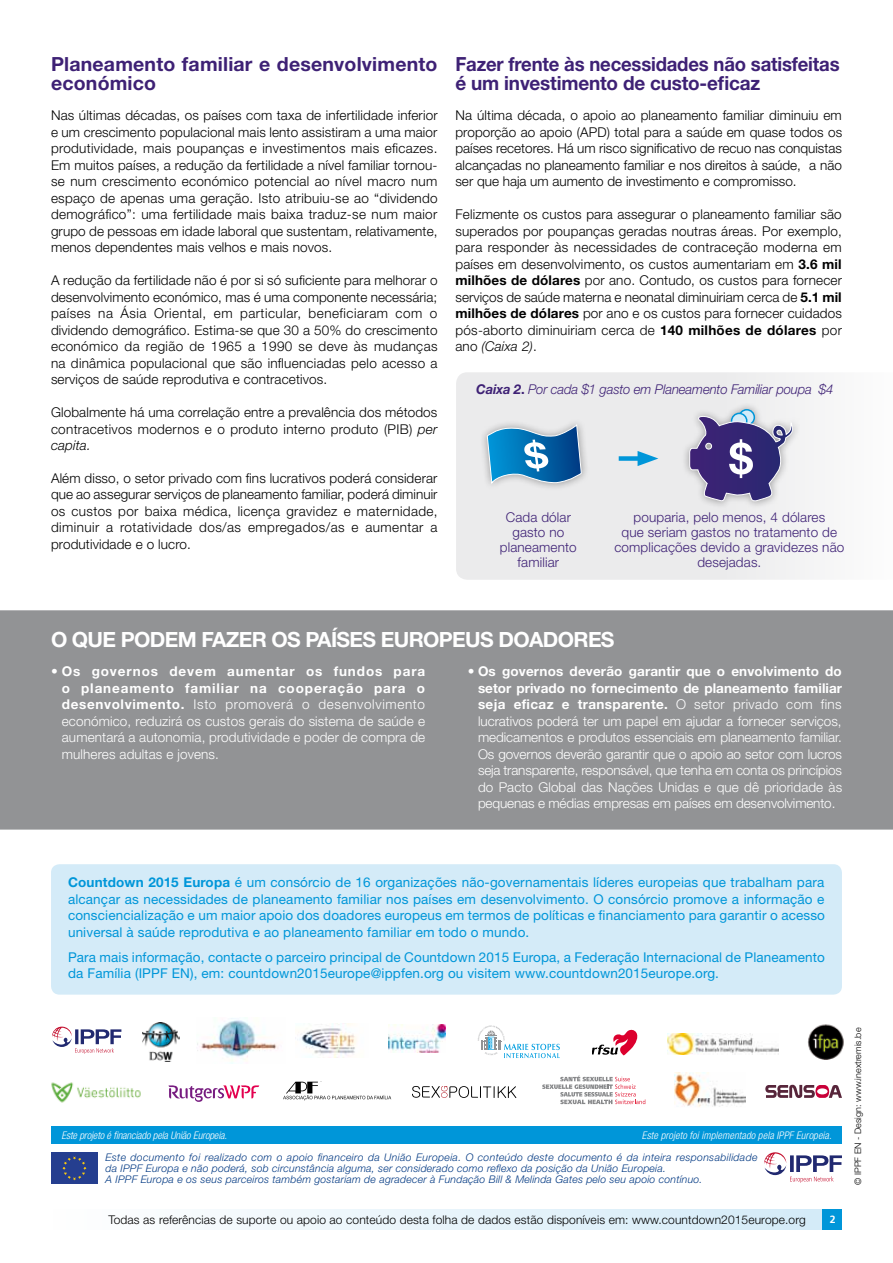
<style>
.page{position:relative;width:893px;height:1263px;background:#fff}
.page>*{position:absolute;margin:0;border:0;box-sizing:border-box;transform-origin:0 0}
.t1{font:700 21px "Helvetica Neue LT Std";letter-spacing:-.03em;color:#fff}
.t2{font:700 19.5px/19.5px "Helvetica Neue LT Std";letter-spacing:-.01em;color:#3e2175;scale:.95 1}
.t3{font:700 19.5px/19.5px "Helvetica Neue LT Std";letter-spacing:.01em;color:#3e2175}
.t4{font:300 13.5px/16.5px "Helvetica Neue LT Std";letter-spacing:.01em;color:#000;text-align:justify}
.t5{font:300 13.5px/16.5px "Helvetica Neue LT Std";letter-spacing:-.01em;color:#fff;text-align:justify}
.t6{font:13.5px/16.5px "Helvetica Neue LT Std";letter-spacing:.01em;color:#0096d9;text-align:justify}
.t7{font:300 13.5px/15px "Helvetica Neue LT Std";letter-spacing:.01em;color:#3e2175;text-align:center}
.t8{font:italic 300 13.5px "Helvetica Neue LT Std";letter-spacing:-.01em;color:#3e2175}
.t9{font:300 12px "Helvetica Neue LT Std";letter-spacing:.01em;color:#000}
.t10{font:italic 300 10.5px/11.2px "Helvetica Neue LT Std";letter-spacing:.02em;color:#003882}
.t11{font:italic 300 condensed 10.5px "Helvetica Neue LT Std";letter-spacing:.01em;color:#fff}
.t12{font:italic 300 condensed 10.5px "Helvetica Neue LT Std";letter-spacing:-.01em;color:#fff}
.t13{font:700 10.5px "Frutiger LT Std";color:#fff}
.t14{font:300 9px "Helvetica Neue LT Std";letter-spacing:.005em;color:#000}
.s1{font-style:italic}
.s2{font-weight:700}
.s3{font-weight:700;font-style:normal}
</style>
<div class="page">
<div style="left:0;top:610px;width:893px;height:220px;background:#929395"></div>
<div style="left:51px;top:1153px;width:47px;height:31px;background:#253e8f"></div>
<svg style="left:62px;top:1156px;width:25px;height:24px"></svg>
<svg style="left:764px;top:1152px;width:78px;height:31px"></svg>
<div style="left:456px;top:372px;width:358px;height:208px;background:#ebebec"></div>
<div style="left:479px;top:418px;width:110px;height:73px;background:#000;opacity:.35"></div>
<svg style="left:486px;top:422px;width:96px;height:62px;background:#5597c2"></svg>
<div style="left:681px;top:401px;width:119px;height:108px;background:#000;opacity:.35"></div>
<svg style="left:739px;top:410px;width:15px;height:15px"></svg>
<div style="left:738px;top:409px;width:17px;height:17px;border:2px solid #0096d9;border-radius:50%"></div>
<div style="left:731px;top:413px;width:16px;height:16px;border:2px solid #0096d9;border-radius:50%"></div>
<svg style="left:689px;top:415px;width:105px;height:88px;background:#837ca8"></svg>
<div style="left:619px;top:456px;width:27px;height:5px;background:#0096d9"></div>
<svg style="left:638px;top:451px;width:20px;height:15px"></svg>
<svg style="left:52px;top:1026px;width:69px;height:28px"></svg>
<img style="left:808px;top:1024px;width:36px;height:35px">
<svg style="left:283px;top:1081px;width:108px;height:19px"></svg>
<img style="left:142px;top:1023px;width:38px;height:39px">
<img style="left:298px;top:1023px;width:59px;height:34px">
<img style="left:668px;top:1033px;width:111px;height:22px">
<img style="left:388px;top:1024px;width:58px;height:28px">
<svg style="left:478px;top:1025px;width:82px;height:33px"></svg>
<svg style="left:592px;top:1030px;width:45px;height:25px"></svg>
<img style="left:197px;top:1018px;width:82px;height:46px">
<img style="left:51px;top:1082px;width:90px;height:21px">
<img style="left:674px;top:1072px;width:71px;height:35px">
<svg style="left:168px;top:1085px;width:91px;height:17px"></svg>
<svg style="left:765px;top:1085px;width:77px;height:13px"></svg>
<svg style="left:412px;top:1086px;width:104px;height:12px"></svg>
<svg style="left:542px;top:1075px;width:103px;height:29px"></svg>
<div style="left:51px;top:1126px;width:791px;height:17px;background:#0096d9"></div>
<div style="left:822px;top:1209px;width:20px;height:20px;background:#0096d9"></div>
<div style="left:53px;top:1209px;width:769px;height:20px;background:linear-gradient(to right,#fefefe,#d4ebf8)"></div>
<div style="left:51px;top:864px;width:791px;height:131px;background:#d4ebf8;border-radius:9px"></div>
<h2 class="t3" style="left:51px;top:53px;width:388px">Planeamento familiar e desenvolvimento económico</h2>
<p class="t4" style="left:51px;top:107px;width:388px">Nas últimas décadas, os países com taxa de infertilidade inferior e um crescimento populacional mais lento assistiram a uma maior produtividade, mais poupanças e investimentos mais eficazes.<br>Em muitos países, a redução da fertilidade a nível familiar tornou&shy;se num crescimento económico potencial ao nível macro num espaço de apenas uma geração. Isto atribuiu-se ao “dividendo demográfico”: uma fertilidade mais baixa traduz-se num maior grupo de pessoas em idade laboral que sustentam, relativamente, menos dependentes mais velhos e mais novos.</p>
<p class="t4" style="left:51px;top:272px;width:388px">A redução da fertilidade não é por si só suficiente para melhorar o desenvolvimento económico, mas é uma componente necessária; países na Ásia Oriental, em particular, beneficiaram com o dividendo demográfico. Estima-se que 30 a 50% do crescimento económico da região de 1965 a 1990 se deve às mudanças na dinâmica populacional que são influenciadas pelo acesso a serviços de saúde reprodutiva e contracetivos.</p>
<p class="t4" style="left:51px;top:404px;width:388px">Globalmente há uma correlação entre a prevalência dos métodos contracetivos modernos e o produto interno produto (PIB) <span class="s1">per capita.</span></p>
<p class="t4" style="left:51px;top:470px;width:388px">Além disso, o setor privado com fins lucrativos poderá considerar que ao assegurar serviços de planeamento familiar, poderá diminuir os custos por baixa médica, licença gravidez e maternidade, diminuir a rotatividade dos/as empregados/as e aumentar a produtividade e o lucro.</p>
<h2 class="t2" style="left:455px;top:53px;width:406px">Fazer frente às necessidades não satisfeitas é um investimento de custo-eficaz</h2>
<p class="t4" style="left:455px;top:107px;width:388px">Na última década, o apoio ao planeamento familiar diminuiu em proporção ao apoio (APD) total para a saúde em quase todos os países recetores. Há um risco significativo de recuo nas conquistas alcançadas no planeamento familiar e nos direitos à saúde, a não ser que haja um aumento de investimento e compromisso.</p>
<p class="t4" style="left:455px;top:206px;width:388px">Felizmente os custos para assegurar o planeamento familiar são superados por poupanças geradas noutras áreas. Por exemplo, para responder às necessidades de contraceção moderna em países em desenvolvimento, os custos aumentariam em <span class="s2">3.6 mil milhões de dólares</span> por ano. Contudo, os custos para fornecer serviços de saúde materna e neonatal diminuiriam cerca de <span class="s2">5.1 mil milhões de dólares</span> por ano e os custos para fornecer cuidados pós-aborto diminuiriam cerca de <span class="s2">140 milhões de dólares</span> por ano <span class="s1">(Caixa 2)</span>.</p>
<p class="t8" style="left:476px;top:381px;width:359px"><span class="s2">Caixa 2</span><span class="s3">.</span> Por cada $1 gasto em Planeamento Familiar poupa $4</p>
<p class="t7" style="left:500px;top:510px;width:78px">Cada dólar gasto no planeamento familiar</p>
<p class="t7" style="left:614px;top:510px;width:231px">pouparia, pelo menos, 4 dólares<br>que seriam gastos no tratamento de complicações devido a gravidezes não desejadas.</p>
<h1 class="t1" style="left:51px;top:627px;width:565px">O que podem fazer os países europeus doadores</h1>
<p class="t5" style="left:62px;top:663px;width:365px;text-indent:-11px"><span class="s2">• Os governos devem aumentar os fundos para o planeamento familiar na cooperação para o desenvolvimento.</span> Isto promoverá o desenvolvimento económico, reduzirá os custos gerais do sistema de saúde e aumentará a autonomia, produtividade e poder de compra de mulheres adultas e jovens.</p>
<p class="t5" style="left:478px;top:663px;width:366px;text-indent:-10px"><span class="s2">• Os governos deverão garantir que o envolvimento do setor privado no fornecimento de planeamento familiar seja eficaz e transparente.</span> O setor privado com fins lucrativos poderá ter um papel em ajudar a fornecer serviços, medicamentos e produtos essenciais em planeamento familiar.<br>Os governos deverão garantir que o apoio ao setor com lucros seja transparente, responsável, que tenha em conta os princípios do Pacto Global das Nações Unidas e que dê prioridade às pequenas e médias empresas em países em desenvolvimento.</p>
<p class="t6" style="left:68px;top:874px;width:758px"><span class="s2">Countdown 2015 Europa</span> é um consórcio de 16 organizações não-governamentais líderes europeias que trabalham para alcançar as necessidades de planeamento familiar nos países em desenvolvimento. O consórcio promove a informação e consciencialização e um maior apoio dos doadores europeus em termos de políticas e financiamento para garantir o acesso universal à saúde reprodutiva e ao planeamento familiar em todo o mundo.</p>
<p class="t6" style="left:68px;top:948px;width:758px">Para mais informação, contacte o parceiro principal de Countdown 2015 Europa, a Federação Internacional de Planeamento da Família (IPPF EN), em: countdown2015europe@ippfen.org ou visitem www.countdown2015europe.org.</p>
<p class="t12" style="left:62px;top:1129px;width:167px">Este projeto é financiado pela União Europeia.</p>
<p class="t11" style="left:642px;top:1129px;width:191px">Este projeto foi implementado pela IPPF Europeia.</p>
<p class="t10" style="left:106px;top:1151px;width:653px">Este documento foi realizado com o apoio financeiro da União Europeia. O conteúdo deste documento é da inteira responsabilidade da IPPF Europa e não poderá, sob circunstância alguma, ser considerado como reflexo da posição da União Europeia.<br>A IPPF Europa e os seus parceiros também gostariam de agradecer à Fundação Bill &amp; Melinda Gates pelo seu apoio contínuo.</p>
<p class="t9" style="left:108px;top:1212px;width:699px">Todas as referências de suporte ou apoio ao conteúdo desta folha de dados estão disponíveis em: www.countdown2015europe.org</p>
<p class="t13" style="left:830px;top:1213px;width:7px">2</p>
<p class="t14" style="left:852px;top:1185px;width:159px;rotate:-90deg">© IPPF EN - Design: www.inextremis.be</p>
</div>
